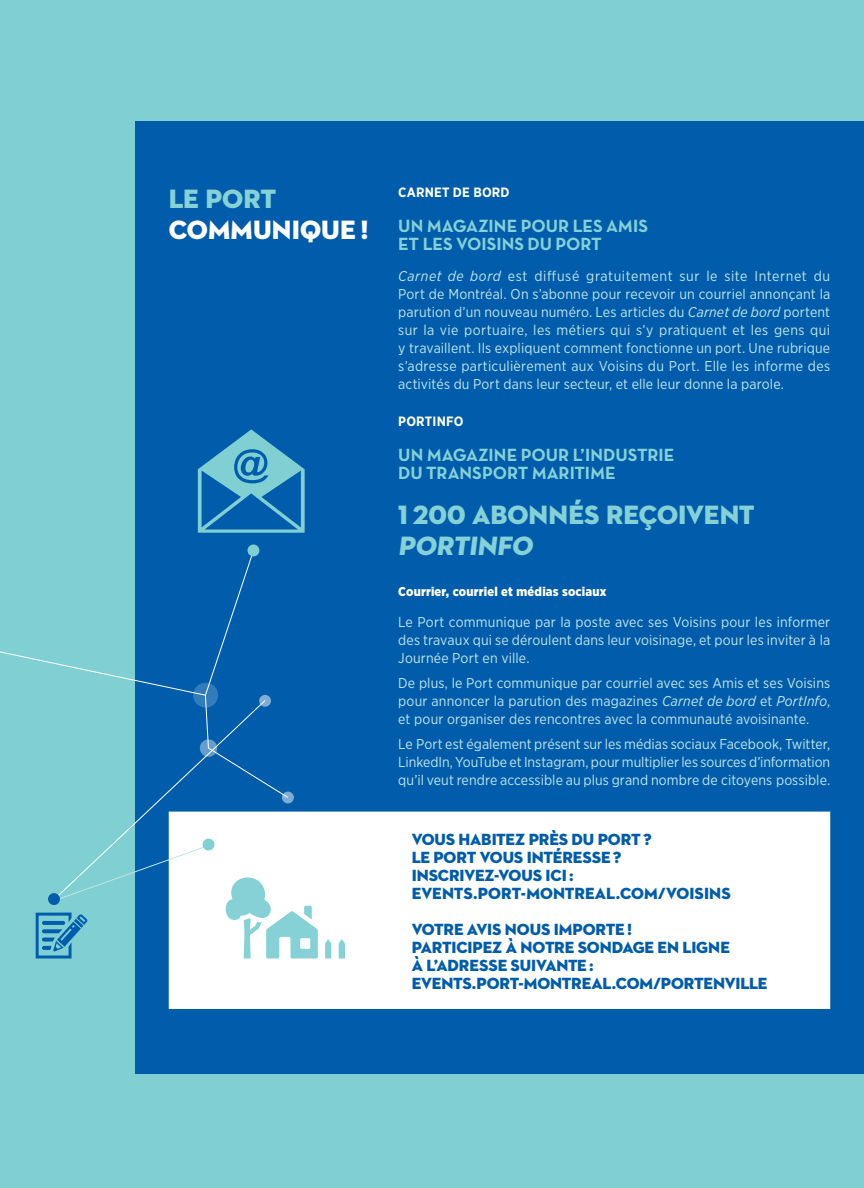
<style>
.page{position:relative;width:864px;height:1188px;background:#7fcfd3}
.page>*{position:absolute;margin:0;border:0;box-sizing:border-box;transform-origin:0 0}
.t1{font:27px/31.5px "Neutraface 2 Display Titling";letter-spacing:-.005em;color:#85d1d6}
.t2{font:27px "Neutraface 2 Display Titling";letter-spacing:.005em;color:#fff}
.t3{font:18px/18px "Neutra Text Bold Alt";letter-spacing:-.005em;color:#85d1d6}
.t4{font:16.5px/18px "Neutraface 2 Display Titling";letter-spacing:-.01em;color:#015dab}
.t5{font:14.25px/18px "Gotham Narrow";letter-spacing:.01em;color:#c0e5e7;text-align:justify}
.t6{font:700 13.5px "Gotham Narrow";letter-spacing:.015em;color:#fff}
.t7{font:900 12.75px "Gotham Narrow";letter-spacing:.015em;color:#fff}
.s1{font-style:italic}
</style>
<div class="page">
<div style="left:135px;top:121px;width:729px;height:953px;background:#015dab"></div>
<div style="left:169px;top:812px;width:661px;height:197px;background:#fff"></div>
<svg style="left:223px;top:877px;width:122px;height:82px;background:#d6eff1"></svg>
<svg style="left:198px;top:429px;width:107px;height:104px"></svg>
<svg style="left:36px;top:913px;width:51px;height:46px"></svg>
<svg style="left:282px;top:791px;width:12px;height:13px"></svg>
<svg style="left:56px;top:798px;width:210px;height:102px"></svg>
<svg style="left:0;top:556px;width:288px;height:242px"></svg>
<div style="left:48px;top:893px;width:12px;height:12px;background:#015dab;border-radius:50%"></div>
<svg style="left:247px;top:544px;width:13px;height:13px"></svg>
<h1 class="t1" style="left:169px;top:183px;width:109px">LE PORT</h1>
<h1 class="t2" style="left:169px;top:213px;width:201px">COMMUNIQUE !</h1>
<p class="t6" style="left:398px;top:184px;width:113px">CARNET DE BORD</p>
<p class="t3" style="left:398px;top:216px;width:251px">UN MAGAZINE POUR LES AMIS<br>ET LES VOISINS DU PORT</p>
<p class="t5" style="left:398px;top:267px;width:434px"><span class="s1">Carnet de bord</span> est diffusé gratuitement sur le site Internet du Port de Montréal. On s’abonne pour recevoir un courriel annonçant la parution d’un nouveau numéro. Les articles du <span class="s1">Carnet de bord</span> portent sur la vie portuaire, les métiers qui s’y pratiquent et les gens qui y travaillent. Ils expliquent comment fonctionne un port. Une rubrique s’adresse particulièrement aux Voisins du Port. Elle les informe des activités du Port dans leur secteur, et elle leur donne la parole.</p>
<p class="t6" style="left:398px;top:413px;width:67px">PORTINFO</p>
<p class="t3" style="left:398px;top:445px;width:278px">UN MAGAZINE POUR L’INDUSTRIE<br>DU TRANSPORT MARITIME</p>
<h1 class="t1" style="left:398px;top:499px;width:358px">1 200 ABONNÉS REÇOIVENT<br>PORTINFO</h1>
<p class="t7" style="left:398px;top:583px;width:210px">Courrier, courriel et médias sociaux</p>
<p class="t5" style="left:398px;top:613px;width:434px">Le Port communique par la poste avec ses Voisins pour les informer des travaux qui se déroulent dans leur voisinage, et pour les inviter à la Journée Port en ville.</p>
<p class="t5" style="left:398px;top:674px;width:434px">De plus, le Port communique par courriel avec ses Amis et ses Voisins pour annoncer la parution des magazines <span class="s1">Carnet de bord</span> et <span class="s1">PortInfo</span>, et pour organiser des rencontres avec la communauté avoisinante.</p>
<p class="t5" style="left:398px;top:734px;width:434px">Le Port est également présent sur les médias sociaux Facebook, Twitter, LinkedIn, YouTube et Instagram, pour multiplier les sources d’information qu’il veut rendre accessible au plus grand nombre de citoyens possible.</p>
<p class="t4" style="left:412px;top:830px;width:321px">VOUS HABITEZ PRÈS DU PORT?<br>LE PORT VOUS INTÉRESSE?<br>INSCRIVEZ-VOUS ICI:<br>EVENTS.PORT-MONTREAL.COM/VOISINS</p>
<p class="t4" style="left:412px;top:920px;width:357px">VOTRE AVIS NOUS IMPORTE!<br>PARTICIPEZ À NOTRE SONDAGE EN LIGNE<br>À L’ADRESSE SUIVANTE:<br>EVENTS.PORT-MONTREAL.COM/PORTENVILLE</p>
</div>
